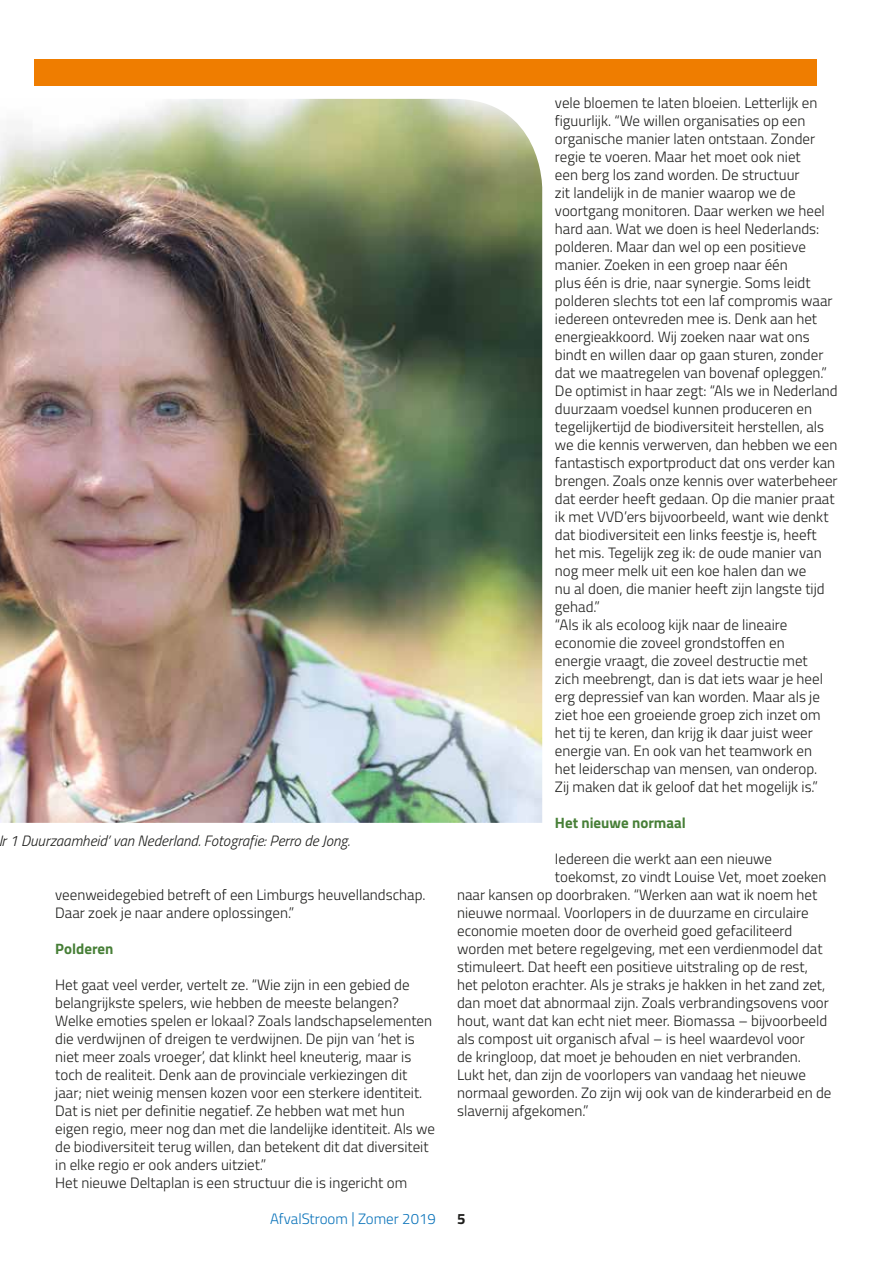
<style>
.page{position:relative;width:893px;height:1263px;background:#fff}
.page>*{position:absolute;margin:0;border:0;box-sizing:border-box;transform-origin:0 0}
.t1{font:300 15px/18px "Titillium Web";color:#1d1d1b}
.t2{font:italic 300 15px "Titillium Web";color:#1d1d1b}
.t3{font:700 15px "Titillium Web";color:#477f37}
.t4{font:300 15px "Titillium Web";color:#0a73ba}
.t5{font:700 15px "Titillium Web";color:#1d1d1b}
</style>
<div class="page">
<img style="left:0;top:99px;width:542px;height:724px">
<div style="left:34px;top:59px;width:782px;height:26px;background:#ef7d00"></div>
<p class="t2" style="left:1px;top:830px;width:350px">r 1 Duurzaamheid’ van Nederland. Fotografie: Perro de Jong.</p>
<p class="t1" style="left:55px;top:885px;width:372px">veenweidegebied betreft of een Limburgs heuvellandschap.<br>Daar zoek je naar andere oplossingen.”</p>
<p class="t3" style="left:55px;top:937px;width:60px">Polderen</p>
<p class="t1" style="left:55px;top:975px;width:381px">Het gaat veel verder, vertelt ze. “Wie zijn in een gebied de belangrijkste spelers, wie hebben de meeste belangen?<br>Welke emoties spelen er lokaal? Zoals landschapselementen die verdwijnen of dreigen te verdwijnen. De pijn van ‘het is niet meer zoals vroeger’, dat klinkt heel kneuterig, maar is toch de realiteit. Denk aan de provinciale verkiezingen dit jaar; niet weinig mensen kozen voor een sterkere identiteit.<br>Dat is niet per definitie negatief. Ze hebben wat met hun eigen regio, meer nog dan met die landelijke identiteit. Als we de biodiversiteit terug willen, dan betekent dit dat diversiteit in elke regio er ook anders uitziet.”<br>Het nieuwe Deltaplan is een structuur die is ingericht om</p>
<p class="t1" style="left:555px;top:93px;width:284px">vele bloemen te laten bloeien. Letterlijk en figuurlijk. “We willen organisaties op een organische manier laten ontstaan. Zonder regie te voeren. Maar het moet ook niet<br>een berg los zand worden. De structuur<br>zit landelijk in de manier waarop we de voortgang monitoren. Daar werken we heel hard aan. Wat we doen is heel Nederlands: polderen. Maar dan wel op een positieve manier. Zoeken in een groep naar één<br>plus één is drie, naar synergie. Soms leidt polderen slechts tot een laf compromis waar iedereen ontevreden mee is. Denk aan het energieakkoord. Wij zoeken naar wat ons bindt en willen daar op gaan sturen, zonder dat we maatregelen van bovenaf opleggen.” De optimist in haar zegt: “Als we in Nederland duurzaam voedsel kunnen produceren en tegelijkertijd de biodiversiteit herstellen, als we die kennis verwerven, dan hebben we een fantastisch exportproduct dat ons verder kan brengen. Zoals onze kennis over waterbeheer dat eerder heeft gedaan. Op die manier praat ik met VVD’ers bijvoorbeeld, want wie denkt dat biodiversiteit een links feestje is, heeft het mis. Tegelijk zeg ik: de oude manier van nog meer melk uit een koe halen dan we<br>nu al doen, die manier heeft zijn langste tijd gehad.”<br>“Als ik als ecoloog kijk naar de lineaire economie die zoveel grondstoffen en<br>energie vraagt, die zoveel destructie met<br>zich meebrengt, dan is dat iets waar je heel erg depressief van kan worden. Maar als je ziet hoe een groeiende groep zich inzet om het tij te keren, dan krijg ik daar juist weer energie van. En ook van het teamwork en<br>het leiderschap van mensen, van onderop.<br>Zij maken dat ik geloof dat het mogelijk is.”</p>
<p class="t3" style="left:555px;top:811px;width:132px">Het nieuwe normaal</p>
<p class="t1" style="left:555px;top:849px;width:219px">Iedereen die werkt aan een nieuwe</p>
<p class="t1" style="left:555px;top:867px;width:273px">toekomst, zo vindt Louise Vet, moet zoeken</p>
<p class="t1" style="left:457px;top:885px;width:362px">naar kansen op doorbraken. “Werken aan wat ik noem het</p>
<p class="t1" style="left:457px;top:903px;width:353px">nieuwe normaal. Voorlopers in de duurzame en circulaire</p>
<p class="t1" style="left:457px;top:921px;width:337px">economie moeten door de overheid goed gefaciliteerd</p>
<p class="t1" style="left:457px;top:939px;width:367px">worden met betere regelgeving, met een verdienmodel dat</p>
<p class="t1" style="left:457px;top:957px;width:352px">stimuleert. Dat heeft een positieve uitstraling op de rest,</p>
<p class="t1" style="left:457px;top:975px;width:370px">het peloton erachter. Als je straks je hakken in het zand zet,</p>
<p class="t1" style="left:457px;top:993px;width:373px">dan moet dat abnormaal zijn. Zoals verbrandingsovens voor</p>
<p class="t1" style="left:457px;top:1011px;width:372px">hout, want dat kan echt niet meer. Biomassa – bijvoorbeeld</p>
<p class="t1" style="left:457px;top:1029px;width:349px">als compost uit organisch afval – is heel waardevol voor</p>
<p class="t1" style="left:457px;top:1047px;width:345px">de kringloop, dat moet je behouden en niet verbranden.</p>
<p class="t1" style="left:457px;top:1065px;width:350px">Lukt het, dan zijn de voorlopers van vandaag het nieuwe</p>
<p class="t1" style="left:457px;top:1083px;width:376px">normaal geworden. Zo zijn wij ook van de kinderarbeid en de</p>
<p class="t1" style="left:457px;top:1101px;width:133px">slavernij afgekomen.”</p>
<p class="t4" style="left:270px;top:1208px;width:167px">AfvalStroom | Zomer 2019</p>
<p class="t5" style="left:457px;top:1207px;width:10px">5</p>
</div>
